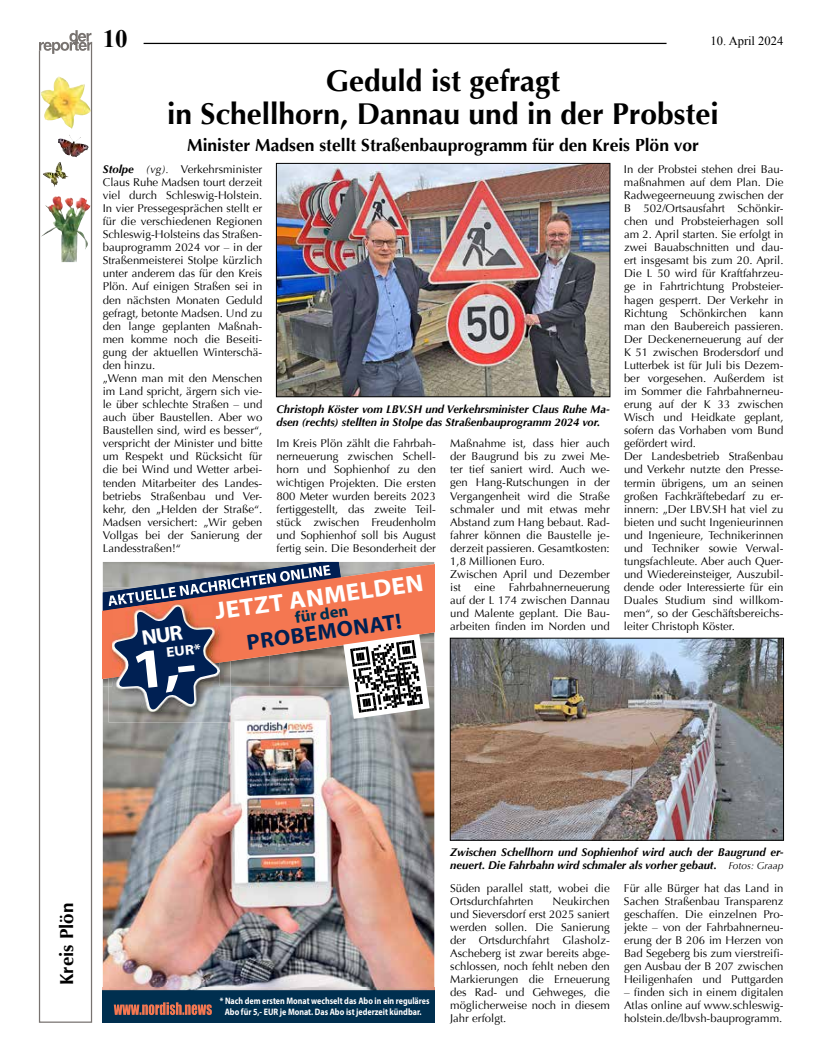
<style>
.page{position:relative;width:819px;height:1053px;background:#fff}
.page>*{position:absolute;margin:0;border:0;box-sizing:border-box;transform-origin:0 0}
.t1{font:700 30px/32.5px "Optima";color:#000;text-align:center}
.t2{font:700 25px "Times New Roman";color:#000}
.t3{font:700 24.38px "Myriad Pro";color:#fff;scale:1.05 1}
.t4{font:700 22.12px "Myriad Pro";color:#002053}
.t5{font:700 18.75px "Optima";color:#000}
.t6{font:700 17.5px "Optima";color:#000}
.t7{font:700 16.25px "Myriad Pro";color:#002f4f}
.t8{font:700 14.12px "Myriad Pro";color:#fff;scale:1.1 1}
.t9{font:12.5px "Times New Roman";color:#000}
.t10{font:11.25px/13px "Optima";color:#000}
.t11{font:italic 700 11.25px/13px "Optima";color:#000}
.t12{font:700 9.38px/10.6px "Myriad Pro";color:#fff;text-align:center;scale:.85 1}
.s1{font-weight:700;font-style:italic}
.s2{font-style:italic}
.s3{font-weight:400;font-size:10px}
</style>
<div class="page">
<hr style="left:144px;top:43px;width:522px;height:1px;background:#000">
<img style="left:103px;top:686px;width:331px;height:304px">
<img style="left:109px;top:718px;width:121px;height:4px">
<svg style="left:103px;top:990px;width:331px;height:32px;background:#12344f"></svg>
<img style="left:278px;top:165px;width:330px;height:230px">
<div style="left:276px;top:163px;width:334px;height:234px;border:1px solid #000"></div>
<img style="left:452px;top:639px;width:329px;height:199px">
<div style="left:450px;top:637px;width:333px;height:203px;border:1px solid #000"></div>
<svg style="left:39px;top:54px;width:53px;height:968px"></svg>
<svg style="left:39px;top:30px;width:53px;height:24px"></svg>
<img style="left:40px;top:77px;width:35px;height:52px">
<img style="left:45px;top:196px;width:12px;height:19px">
<img style="left:58px;top:133px;width:22px;height:10px">
<img style="left:43px;top:163px;width:16px;height:21px">
<svg style="left:103px;top:562px;width:326px;height:156px;background:#a47e79"></svg>
<p class="t2" style="left:103px;top:21px;width:26px">10</p>
<p class="t9" style="left:710px;top:32px;width:74px">10. April 2024</p>
<p class="t1" style="left:167px;top:65px;width:553px">Geduld ist gefragt<br>in Schellhorn, Dannau und in der Probstei</p>
<p class="t6" style="left:187px;top:135px;width:513px">Minister Madsen stellt Straßenbauprogramm für den Kreis Plön vor</p>
<p class="t10" style="left:103px;top:163px;width:161px"><span class="s1">Stolpe</span> <span class="s2">(vg).</span> Verkehrsminister<br>Claus Ruhe Madsen tourt derzeit viel durch Schleswig-Holstein.<br>In vier Pressegesprächen stellt er für die verschiedenen Regionen<br>Schleswig-Holsteins das Straßen&shy;bauprogramm 2024 vor – in der<br>Straßenmeisterei Stolpe kürzlich unter anderem das für den Kreis<br>Plön. Auf einigen Straßen sei in den nächsten Monaten Geduld gefragt, betonte Madsen. Und zu den lange geplanten Maßnah&shy;men komme noch die Beseiti&shy;gung der aktuellen Winterschä&shy;den hinzu.<br>„Wenn man mit den Menschen im Land spricht, ärgern sich vie&shy;le über schlechte Straßen – und auch über Baustellen. Aber wo<br>Baustellen sind, wird es besser“, verspricht der Minister und bitte um Respekt und Rücksicht für die bei Wind und Wetter arbei&shy;tenden Mitarbeiter des Landes&shy;betriebs Straßenbau und Ver&shy;kehr, den „Helden der Straße“.<br>Madsen versichert: „Wir geben<br>Vollgas bei der Sanierung der<br>Landesstraßen!“</p>
<p class="t10" style="left:624px;top:163px;width:161px">In der Probstei stehen drei Bau&shy;maßnahmen auf dem Plan. Die<br>Radwegeerneuung zwischen der<br>B 502/Ortsausfahrt Schönkir&shy;chen und Probsteierhagen soll am 2. April starten. Sie erfolgt in zwei Bauabschnitten und dau&shy;ert insgesamt bis zum 20. April.<br>Die L 50 wird für Kraftfahrzeu&shy;ge in Fahrtrichtung Probsteier&shy;hagen gesperrt. Der Verkehr in<br>Richtung Schönkirchen kann man den Baubereich passieren.<br>Der Deckenerneuerung auf der<br>K 51 zwischen Brodersdorf und<br>Lutterbek ist für Juli bis Dezem&shy;ber vorgesehen. Außerdem ist im Sommer die Fahrbahnerneu&shy;erung auf der K 33 zwischen<br>Wisch und Heidkate geplant, sofern das Vorhaben vom Bund gefördert wird.<br>Der Landesbetrieb Straßenbau und Verkehr nutzte den Presse&shy;termin übrigens, um an seinen großen Fachkräftebedarf zu er&shy;innern: „Der LBV.SH hat viel zu bieten und sucht Ingenieurinnen und Ingenieure, Technikerinnen und Techniker sowie Verwal&shy;tungsfachleute. Aber auch Quer&shy;und Wiedereinsteiger, Auszubil&shy;dende oder Interessierte für ein<br>Duales Studium sind willkom&shy;men“, so der Geschäftsbereichs&shy;leiter Christoph Köster.</p>
<p class="t11" style="left:276px;top:403px;width:335px">Christoph Köster vom LBV.SH und Verkehrsminister Claus Ruhe Ma&shy;dsen (rechts) stellten in Stolpe das Straßenbauprogramm 2024 vor.</p>
<p class="t10" style="left:276px;top:437px;width:161px;text-align:justify">Im Kreis Plön zählt die Fahrbah&shy;nerneuerung zwischen Schell&shy;horn und Sophienhof zu den wichtigen Projekten. Die ersten 800 Meter wurden bereits 2023 fertiggestellt, das zweite Teil&shy;stück zwischen Freudenholm und Sophienhof soll bis August fertig sein. Die Besonderheit der</p>
<p class="t10" style="left:450px;top:437px;width:161px">Maßnahme ist, dass hier auch der Baugrund bis zu zwei Me&shy;ter tief saniert wird. Auch we&shy;gen Hang-Rutschungen in der<br>Vergangenheit wird die Straße schmaler und mit etwas mehr<br>Abstand zum Hang bebaut. Rad&shy;fahrer können die Baustelle je&shy;derzeit passieren. Gesamtkosten:<br>1,8 Millionen Euro.<br>Zwischen April und Dezember ist eine Fahrbahnerneuerung auf der L 174 zwischen Dannau und Malente geplant. Die Bau&shy;arbeiten finden im Norden und</p>
<p class="t3" style="left:213px;top:595px;width:202px;rotate:-8deg">JETZT ANMELDEN</p>
<p class="t7" style="left:293px;top:607px;width:55px;rotate:-8deg">für den</p>
<p class="t4" style="left:245px;top:628px;width:157px;rotate:-8deg">PROBEMONAT!</p>
<p class="t8" style="left:165px;top:643px;width:33px;rotate:-6deg">EUR*</p>
<p class="t5" style="left:56px;top:985px;width:84px;rotate:-90deg">Kreis Plön</p>
<p class="t12" style="left:220px;top:995px;width:248px">* Nach dem ersten Monat wechselt das Abo in ein reguläres<br>Abo für 5,- EUR je Monat. Das Abo ist jederzeit kündbar.</p>
<p class="t11" style="left:450px;top:845px;width:335px">Zwischen Schellhorn und Sophienhof wird auch der Baugrund er&shy;neuert. Die Fahrbahn wird schmaler als vorher gebaut. <span class="s3">Fotos: Graap</span></p>
<p class="t10" style="left:450px;top:881px;width:161px">Süden parallel statt, wobei die<br>Ortsdurchfahrten</p>
<p class="t10" style="left:450px;top:894px;width:161px;text-align:justify;text-indent:102px">Neukirchen und Sieversdorf erst 2025 saniert werden sollen. Die Sanierung der Ortsdurchfahrt Glasholz-Ascheberg ist zwar bereits abge&shy;schlossen, noch fehlt neben den Markierungen die Erneuerung des Rad- und Gehweges, die möglicherweise noch in diesem Jahr erfolgt.</p>
<p class="t10" style="left:624px;top:881px;width:161px;text-align:justify">Für alle Bürger hat das Land in Sachen Straßenbau Transparenz geschaffen. Die einzelnen Pro&shy;jekte – von der Fahrbahnerneu&shy;erung der B 206 im Herzen von Bad Segeberg bis zum vierstreifi&shy;gen Ausbau der B 207 zwischen Heiligenhafen und Puttgarden</p>
<p class="t10" style="left:624px;top:985px;width:161px;text-align:justify">– finden sich in einem digitalen Atlas online auf www.schleswig&shy;holstein.de/lbvsh-bauprogramm.</p>
</div>
